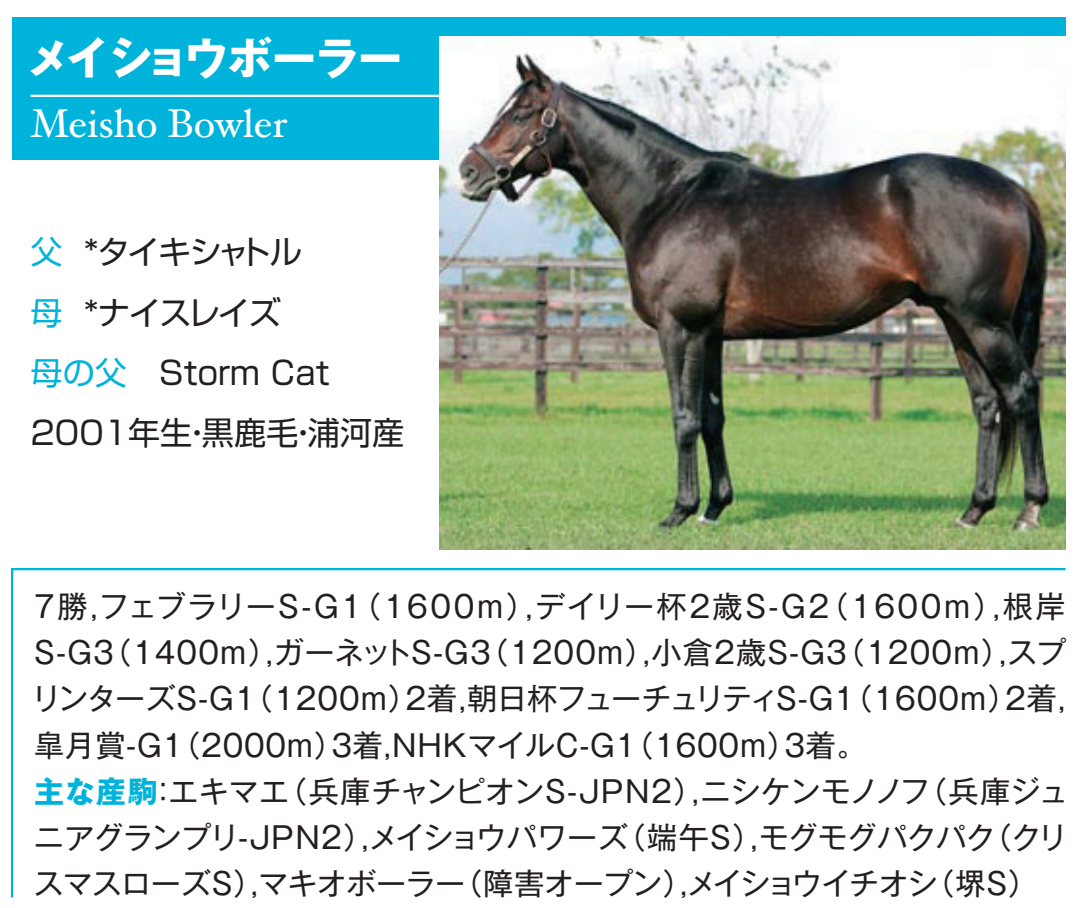
<style>
.page{position:relative;width:1078px;height:908px;background:#fff}
.page>*{position:absolute;margin:0;border:0;box-sizing:border-box;transform-origin:0 0}
.t1{font:700 44px "Gothic MB101 Pr 5";letter-spacing:-.04em;color:#fff}
.t2{font:40px "Hoefler Text";color:#fff}
.t3{font:32px "Shin Go Pr 5";color:#231f20}
.t4{font:32px "Shin Go Pr 5";letter-spacing:-.05em;color:#231f20}
.t5{font:32px "Shin Go Pr 5";color:#00b3da}
.t6{font:30px "Gothic MB101 Pr 5";letter-spacing:-.005em;color:#231f20}
.t7{font:30px "Gothic MB101 Pr 5";letter-spacing:.04em;color:#231f20}
.t8{font:30px "Gothic MB101 Pr 5";letter-spacing:-.03em;color:#231f20}
.t9{font:30px "Gothic MB101 Pr 5";letter-spacing:.025em;color:#231f20}
.t10{font:30px "Gothic MB101 Pr 5";letter-spacing:.035em;color:#231f20}
.t11{font:30px "Gothic MB101 Pr 5";letter-spacing:.085em;color:#231f20}
.t12{font:30px "Gothic MB101 Pr 5";letter-spacing:.03em;color:#231f20}
.t13{font:30px "Gothic MB101 Pr 5";letter-spacing:-.025em;color:#231f20}
.t14{font:30px "Gothic MB101 Pr 5";letter-spacing:-.1em;color:#231f20}
.t15{font:700 30px "Gothic MB101 Pr 5";color:#00b3da}
.s1{font-weight:400;color:#231f20}
</style>
<div class="page">
<div style="left:12px;top:17px;width:1053px;height:143px;background:#00b3da"></div>
<hr style="left:31px;top:95px;width:568px;height:2px;background:#fff">
<svg style="left:10px;top:568px;width:1056px;height:330px"></svg>
<img style="left:439px;top:37px;width:626px;height:512px">
<h1 class="t1" style="left:27px;top:22px;width:376px">メイショウボーラー</h1>
<h2 class="t2" style="left:31px;top:100px;width:258px">Meisho Bowler</h2>
<p class="t5" style="left:31px;top:226px;width:34px">父</p>
<p class="t5" style="left:31px;top:286px;width:34px">母</p>
<p class="t4" style="left:84px;top:226px;width:219px">*タイキシャトル</p>
<p class="t3" style="left:84px;top:286px;width:198px">*ナイスレイズ</p>
<p class="t5" style="left:31px;top:346px;width:98px">母の父</p>
<p class="t3" style="left:31px;top:406px;width:375px">2001年生黒鹿毛浦河産</p>
<p class="t3" style="left:159px;top:346px;width:172px">Storm Cat</p>
<p class="t3" style="left:181px;top:406px;width:34px">・</p>
<p class="t3" style="left:287px;top:406px;width:34px">・</p>
<p class="t10" style="left:34px;top:581px;width:503px">7勝,フェブラリーS G- （1 1600ｍ）</p>
<p class="t7" style="left:34px;top:627px;width:1033px">S G- （3 1400ｍ ,）ガーネットS G- （3 1200ｍ ,）小倉2歳S G- （3 1200ｍ ,）スプ</p>
<p class="t8" style="left:31px;top:673px;width:1035px">リンターズS G- （1 1200ｍ 2）着,朝日杯フューチュリティS G- （1 1600ｍ 2）着,</p>
<p class="t9" style="left:34px;top:719px;width:833px">皐月賞 G- （1 2000ｍ 3）着,NHKマイルC G- （1 1600ｍ 3）着。</p>
<p class="t6" style="left:916px;top:766px;width:153px">（兵庫ジュ</p>
<p class="t11" style="left:525px;top:581px;width:479px">,デイリー杯2歳S G- （2 1600ｍ）</p>
<p class="t6" style="left:992px;top:581px;width:75px">,根岸</p>
<p class="t15" style="left:34px;top:766px;width:257px">主な産駒<span class="s1">エキマエ</span></p>
<p class="t12" style="left:277px;top:766px;width:427px">（兵庫チャンピオンS-JPN2）</p>
<p class="t13" style="left:691px;top:766px;width:240px">,ニシケンモノノフ</p>
<p class="t6" style="left:148px;top:766px;width:32px">：</p>
<p class="t6" style="left:34px;top:812px;width:595px">ニアグランプリ-JPN2 ,）メイショウパワーズ</p>
<p class="t6" style="left:615px;top:812px;width:381px">（端午S ,）モグモグパクパク</p>
<p class="t6" style="left:981px;top:812px;width:88px">（クリ</p>
<p class="t6" style="left:33px;top:858px;width:231px">スマスローズS ,）</p>
<p class="t6" style="left:258px;top:858px;width:208px">マキオボーラー</p>
<p class="t6" style="left:452px;top:858px;width:241px">（障害オープン ,）</p>
<p class="t14" style="left:687px;top:858px;width:252px">メイショウイチオシ</p>
<p class="t6" style="left:924px;top:858px;width:115px">（堺S(</p>
</div>
